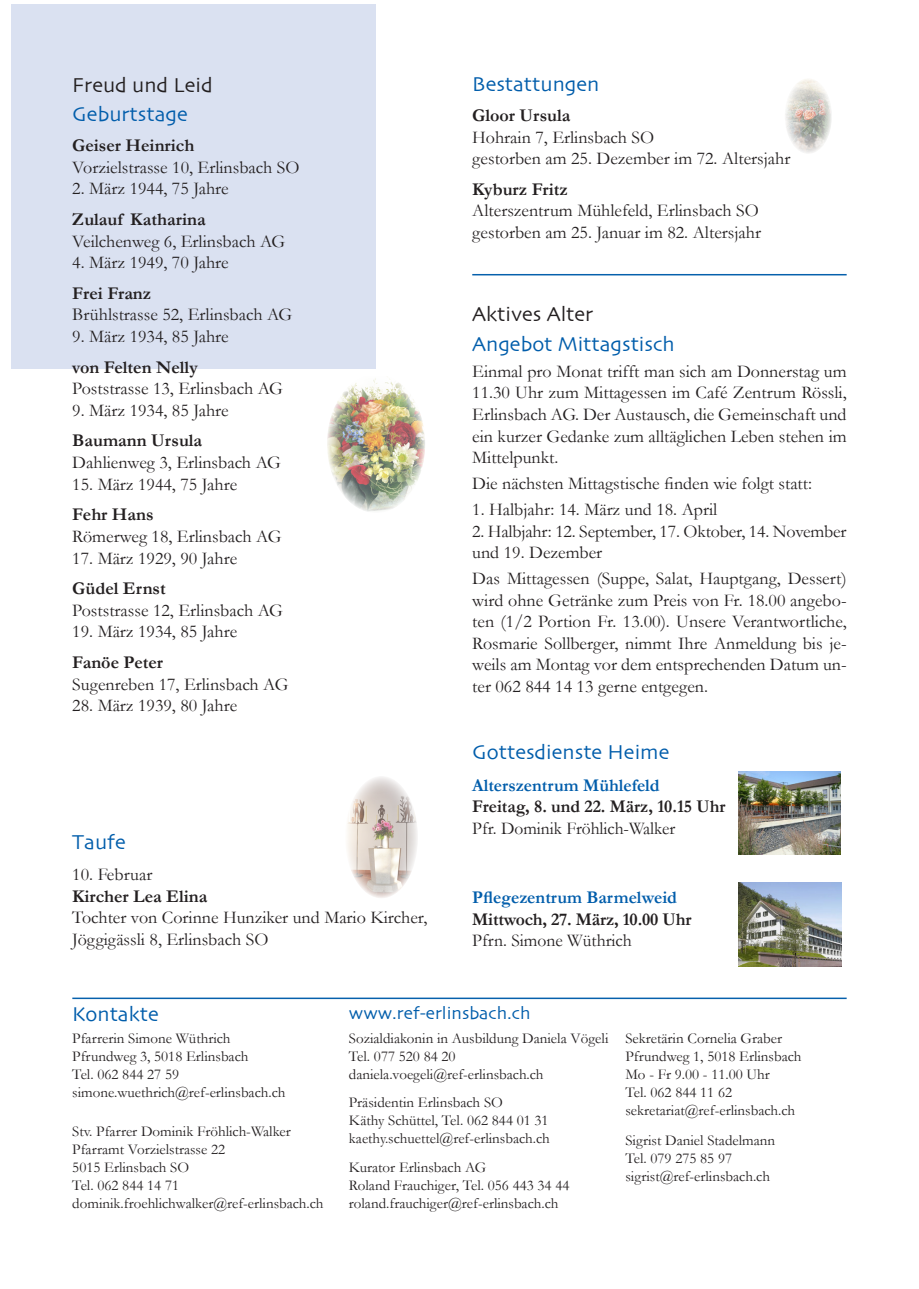
<style>
.page{position:relative;width:919px;height:1289px;background:#fff}
.page>*{position:absolute;margin:0;border:0;box-sizing:border-box;transform-origin:0 0}
.Titel{font:21px "Skia CC";color:#015dab}
.thema{font:21px "Skia CC";color:#231f20}
.thema-2{font:21px "Skia CC";color:#015dab}
.Titel-2{font:18px/21.6px "Garamond";color:#231f20}
.t1{font:700 18px "Garamond";color:#231f20}
.Titel-3{font:700 18px "Garamond";color:#015dab}
.t2{font:18px "Skia CC";color:#015dab}
.t3{font:15px/18px "Garamond";color:#231f20}
.s1{font-weight:700}
</style>
<div class="page">
<img style="left:785px;top:79px;width:47px;height:74px">
<div style="left:12px;top:4px;width:364px;height:364px;background:#dae1f1"></div>
<hr style="left:72px;top:997px;width:774px;height:2px;background:#015dab">
<hr style="left:472px;top:274px;width:374px;height:1px;background:#015dab">
<img style="left:738px;top:882px;width:103px;height:84px">
<img style="left:738px;top:771px;width:102px;height:83px">
<img style="left:347px;top:777px;width:71px;height:121px">
<img style="left:327px;top:378px;width:98px;height:134px">
<p class="thema" style="left:72px;top:73px;width:142px">Freud und Leid</p>
<p class="Titel" style="left:72px;top:102px;width:117px">Geburtstage</p>
<p class="t1" style="left:72px;top:133px;width:123px">Geiser Heinrich</p>
<p class="Titel-2" style="left:72px;top:156px;width:229px">Vorzielstrasse 10, Erlinsbach SO</p>
<p class="Titel-2" style="left:72px;top:177px;width:158px">2. März 1944, 75 Jahre</p>
<p class="t1" style="left:72px;top:207px;width:135px">Zulauf Katharina</p>
<p class="Titel-2" style="left:72px;top:230px;width:215px">Veilchenweg 6, Erlinsbach AG</p>
<p class="Titel-2" style="left:72px;top:251px;width:158px">4. März 1949, 70 Jahre</p>
<p class="t1" style="left:72px;top:281px;width:81px">Frei Franz</p>
<p class="Titel-2" style="left:72px;top:303px;width:221px">Brühlstrasse 52, Erlinsbach AG</p>
<p class="Titel-2" style="left:72px;top:325px;width:158px">9. März 1934, 85 Jahre</p>
<p class="t1" style="left:72px;top:355px;width:127px">von Felten Nelly</p>
<p class="Titel-2" style="left:72px;top:377px;width:212px">Poststrasse 13, Erlinsbach AG</p>
<p class="Titel-2" style="left:72px;top:399px;width:158px">9. März 1934, 85 Jahre</p>
<p class="t1" style="left:72px;top:428px;width:131px">Baumann Ursula</p>
<p class="Titel-2" style="left:72px;top:451px;width:210px">Dahlienweg 3, Erlinsbach AG</p>
<p class="Titel-2" style="left:72px;top:473px;width:166px">15. März 1944, 75 Jahre</p>
<p class="t1" style="left:72px;top:502px;width:83px">Fehr Hans</p>
<p class="Titel-2" style="left:72px;top:525px;width:211px">Römerweg 18, Erlinsbach AG</p>
<p class="Titel-2" style="left:72px;top:546px;width:166px">17. März 1929, 90 Jahre</p>
<p class="t1" style="left:72px;top:576px;width:95px">Güdel Ernst</p>
<p class="Titel-2" style="left:72px;top:599px;width:212px">Poststrasse 12, Erlinsbach AG</p>
<p class="Titel-2" style="left:72px;top:620px;width:166px">19. März 1934, 85 Jahre</p>
<p class="t1" style="left:72px;top:650px;width:92px">Fanöe Peter</p>
<p class="Titel-2" style="left:72px;top:672px;width:218px">Sugenreben 17, Erlinsbach AG</p>
<p class="Titel-2" style="left:72px;top:694px;width:166px">28. März 1939, 80 Jahre</p>
<p class="Titel" style="left:72px;top:830px;width:55px">Taufe</p>
<p class="Titel-2" style="left:72px;top:863px;width:82px">10. Februar</p>
<p class="t1" style="left:72px;top:883px;width:136px">Kircher Lea Elina</p>
<p class="Titel-2" style="left:72px;top:906px;width:356px">Tochter von Corinne Hunziker und Mario Kircher,</p>
<p class="Titel-2" style="left:72px;top:927px;width:197px">Jöggigässli 8, Erlinsbach SO</p>
<p class="Titel" style="left:472px;top:72px;width:129px">Bestattungen</p>
<p class="Titel-2" style="left:472px;top:104px;width:183px"><span class="s1">Gloor Ursula<br></span>Hohrain 7, Erlinsbach SO</p>
<p class="Titel-2" style="left:472px;top:147px;width:319px">gestorben am 25. Dezember im 72. Altersjahr</p>
<p class="Titel-2" style="left:472px;top:178px;width:288px"><span class="s1">Kyburz Fritz<br></span>Alterszentrum Mühlefeld, Erlinsbach SO</p>
<p class="Titel-2" style="left:472px;top:221px;width:290px">gestorben am 25. Januar im 82. Altersjahr</p>
<p class="thema" style="left:472px;top:303px;width:123px">Aktives Alter</p>
<p class="thema-2" style="left:472px;top:332px;width:204px">Angebot Mittagstisch</p>
<p class="Titel-2" style="left:472px;top:360px;width:376px;text-align:justify">Einmal pro Monat trifft man sich am Donnerstag um 11.30 Uhr zum Mittagessen im Café Zentrum Rössli, Erlinsbach AG. Der Austausch, die Gemeinschaft und ein kurzer Gedanke zum alltäglichen Leben stehen im Mittelpunkt.</p>
<p class="Titel-2" style="left:472px;top:472px;width:341px">Die nächsten Mittagstische finden wie folgt statt:</p>
<p class="Titel-2" style="left:472px;top:498px;width:246px">1. Halbjahr: 14. März und 18. April</p>
<p class="Titel-2" style="left:472px;top:519px;width:376px">2. Halbjahr: 12. September, 17. Oktober, 14. November und 19. Dezember</p>
<p class="Titel-2" style="left:472px;top:567px;width:376px;text-align:justify">Das Mittagessen (Suppe, Salat, Hauptgang, Dessert) wird ohne Getränke zum Preis von Fr. 18.00 angebo&shy;ten (1/2 Portion Fr. 13.00). Unsere Verantwortliche, Rosmarie Sollberger, nimmt Ihre Anmeldung bis je&shy;weils am Montag vor dem entsprechenden Datum un&shy;ter 062 844 14 13 gerne entgegen.</p>
<p class="Titel" style="left:472px;top:740px;width:199px">Gottesdienste Heime</p>
<p class="Titel-3" style="left:472px;top:772px;width:189px">Alterszentrum Mühlefeld</p>
<p class="t1" style="left:472px;top:794px;width:255px">Freitag, 8. und 22. März, 10.15 Uhr</p>
<p class="Titel-2" style="left:472px;top:817px;width:204px">Pfr. Dominik Fröhlich-Walker</p>
<p class="Titel-3" style="left:472px;top:885px;width:206px">Pflegezentrum Barmelweid</p>
<p class="t1" style="left:472px;top:906px;width:221px">Mittwoch, 27. März, 10.00 Uhr</p>
<p class="Titel-2" style="left:472px;top:929px;width:161px">Pfrn. Simone Wüthrich</p>
<p class="Titel" style="left:72px;top:1002px;width:88px">Kontakte</p>
<p class="t3" style="left:72px;top:1029px;width:160px">Pfarrerin Simone Wüthrich</p>
<p class="t3" style="left:72px;top:1047px;width:178px">Pfrundweg 3, 5018 Erlinsbach</p>
<p class="t3" style="left:72px;top:1065px;width:108px">Tel. 062 844 27 59</p>
<p class="t3" style="left:72px;top:1083px;width:214px">simone.wuethrich@ref-erlinsbach.ch</p>
<p class="t3" style="left:72px;top:1121px;width:220px">Stv. Pfarrer Dominik Fröhlich-Walker</p>
<p class="t3" style="left:72px;top:1139px;width:154px">Pfarramt Vorzielstrasse 22</p>
<p class="t3" style="left:72px;top:1157px;width:118px">5015 Erlinsbach SO</p>
<p class="t3" style="left:72px;top:1175px;width:108px">Tel. 062 844 14 71</p>
<p class="t3" style="left:72px;top:1193px;width:253px">dominik.froehlichwalker@ref-erlinsbach.ch</p>
<p class="t2" style="left:349px;top:1002px;width:183px">www.ref-erlinsbach.ch</p>
<p class="t3" style="left:349px;top:1028px;width:261px">Sozialdiakonin in Ausbildung Daniela Vögeli</p>
<p class="t3" style="left:349px;top:1046px;width:108px">Tel. 077 520 84 20</p>
<p class="t3" style="left:349px;top:1064px;width:196px">daniela.voegeli@ref-erlinsbach.ch</p>
<p class="t3" style="left:349px;top:1093px;width:155px">Präsidentin Erlinsbach SO</p>
<p class="t3" style="left:349px;top:1111px;width:201px">Käthy Schüttel, Tel. 062 844 01 31</p>
<p class="t3" style="left:349px;top:1129px;width:202px">kaethy.schuettel@ref-erlinsbach.ch</p>
<p class="t3" style="left:349px;top:1157px;width:139px">Kurator Erlinsbach AG</p>
<p class="t3" style="left:349px;top:1175px;width:222px">Roland Frauchiger, Tel. 056 443 34 44 roland.frauchiger@ref-erlinsbach.ch</p>
<p class="t3" style="left:625px;top:1028px;width:158px">Sekretärin Cornelia Graber</p>
<p class="t3" style="left:625px;top:1046px;width:178px">Pfrundweg 1, 5018 Erlinsbach</p>
<p class="t3" style="left:625px;top:1064px;width:146px">Mo - Fr 9.00 - 11.00 Uhr</p>
<p class="t3" style="left:625px;top:1082px;width:108px">Tel. 062 844 11 62</p>
<p class="t3" style="left:625px;top:1100px;width:171px">sekretariat@ref-erlinsbach.ch</p>
<p class="t3" style="left:625px;top:1131px;width:151px">Sigrist Daniel Stadelmann</p>
<p class="t3" style="left:625px;top:1149px;width:108px">Tel. 079 275 85 97</p>
<p class="t3" style="left:625px;top:1167px;width:146px">sigrist@ref-erlinsbach.ch</p>
</div>
